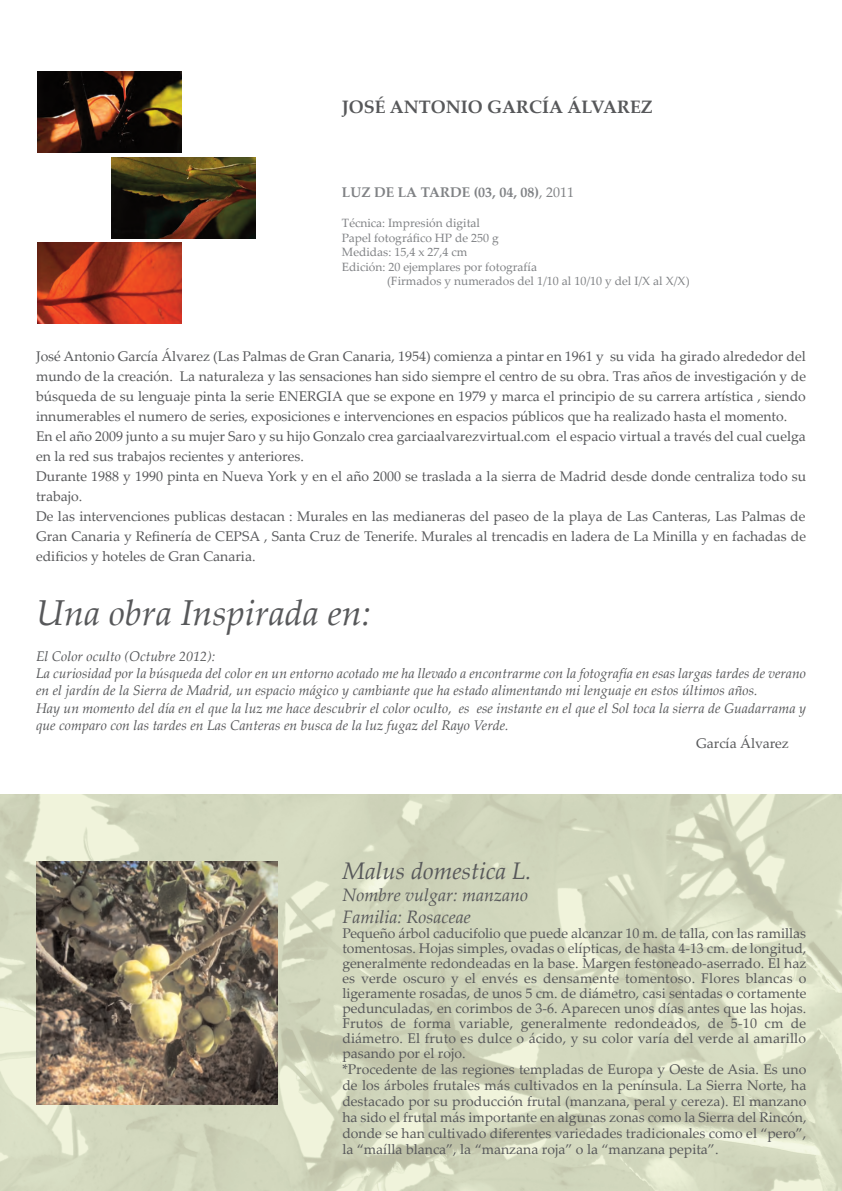
<style>
.page{position:relative;width:842px;height:1191px;background:#fff}
.page>*{position:absolute;margin:0;border:0;box-sizing:border-box;transform-origin:0 0}
.t1{font:italic 36px "Palatino Linotype";color:#57585a}
.t2{font:italic 24px "Palatino Linotype";color:#57585a}
.t3{font:italic 18px/22px "Palatino Linotype";color:#57585a}
.t4{font:700 18px "Palatino Linotype";color:#57585a}
.t5{font:14px/15.4px "Palatino Linotype";color:#57585a}
.t6{font:italic 14px/17.1px "Palatino Linotype";color:#57585a}
.t7{font:700 14px "Palatino Linotype";color:#808285}
.t8{font:12px "Palatino Linotype";color:#808285}
.s1{font-weight:400}
</style>
<div class="page">
<img style="left:37px;top:71px;width:145px;height:81px">
<img style="left:111px;top:157px;width:145px;height:81px">
<img style="left:37px;top:243px;width:145px;height:81px">
<img style="left:0;top:795px;width:842px;height:396px">
<img style="left:36px;top:861px;width:241px;height:243px">
<p class="t4" style="left:342px;top:100px;width:312px">JOSÉ ANTONIO GARCÍA ÁLVAREZ</p>
<p class="t7" style="left:342px;top:186px;width:233px">LUZ DE LA TARDE (03, 04, 08)<span class="s1">, 2011</span></p>
<p class="t8" style="left:342px;top:218px;width:140px">Técnica: Impresión digital</p>
<p class="t8" style="left:342px;top:233px;width:158px">Papel fotográfico HP de 250 g</p>
<p class="t8" style="left:342px;top:247px;width:127px">Medidas: 15,4 x 27,4 cm</p>
<p class="t8" style="left:342px;top:262px;width:197px">Edición: 20 ejemplares por fotografía</p>
<p class="t8" style="left:387px;top:277px;width:304px">(Firmados y numerados del 1/10 al 10/10 y del I/X al X/X)</p>
<p class="t5" style="left:36px;top:347px;width:772px;line-height:20px">José Antonio García Álvarez (Las Palmas de Gran Canaria, 1954) comienza a pintar en 1961 y su vida ha girado alrededor del mundo de la creación. La naturaleza y las sensaciones han sido siempre el centro de su obra. Tras años de investigación y de búsqueda de su lenguaje pinta la serie ENERGIA que se expone en 1979 y marca el principio de su carrera artística , siendo innumerables el numero de series, exposiciones e intervenciones en espacios públicos que ha realizado hasta el momento.<br>En el año 2009 junto a su mujer Saro y su hijo Gonzalo crea garciaalvarezvirtual.com el espacio virtual a través del cual cuelga en la red sus trabajos recientes y anteriores.<br>Durante 1988 y 1990 pinta en Nueva York y en el año 2000 se traslada a la sierra de Madrid desde donde centraliza todo su trabajo.<br>De las intervenciones publicas destacan : Murales en las medianeras del paseo de la playa de Las Canteras, Las Palmas de Gran Canaria y Refinería de CEPSA , Santa Cruz de Tenerife. Murales al trencadis en ladera de La Minilla y en fachadas de edificios y hoteles de Gran Canaria.</p>
<h1 class="t1" style="left:36px;top:599px;width:336px">Una obra Inspirada en:</h1>
<p class="t6" style="left:36px;top:649px;width:772px">El Color oculto (Octubre 2012):<br>La curiosidad por la búsqueda del color en un entorno acotado me ha llevado a encontrarme con la fotografía en esas largas tardes de verano en el jardín de la Sierra de Madrid, un espacio mágico y cambiante que ha estado alimentando mi lenguaje en estos últimos años.<br>Hay un momento del día en el que la luz me hace descubrir el color oculto, es ese instante en el que el Sol toca la sierra de Guadarrama y que comparo con las tardes en Las Canteras en busca de la luz fugaz del Rayo Verde.</p>
<p class="t5" style="left:696px;top:737px;width:94px">García Álvarez</p>
<h2 class="t2" style="left:342px;top:861px;width:191px">Malus domestica L.</h2>
<p class="t3" style="left:342px;top:886px;width:187px">Nombre vulgar: manzano<br>Familia: Rosaceae</p>
<p class="t5" style="left:342px;top:927px;width:466px">Pequeño árbol caducifolio que puede alcanzar 10 m. de talla, con las ramillas tomentosas. Hojas simples, ovadas o elípticas, de hasta 4-13 cm. de longitud, generalmente redondeadas en la base. Margen festoneado-aserrado. El haz es verde oscuro y el envés es densamente tomentoso. Flores blancas o ligeramente rosadas, de unos 5 cm. de diámetro, casi sentadas o cortamente pedunculadas, en corimbos de 3-6. Aparecen unos días antes que las hojas.<br>Frutos de forma variable, generalmente redondeados, de 5-10 cm de diámetro. El fruto es dulce o ácido, y su color varía del verde al amarillo pasando por el rojo.<br>*Procedente de las regiones templadas de Europa y Oeste de Asia. Es uno de los árboles frutales más cultivados en la península. La Sierra Norte, ha destacado por su producción frutal (manzana, peral y cereza). El manzano ha sido el frutal más importante en algunas zonas como la Sierra del Rincón, donde se han cultivado diferentes variedades tradicionales como el “pero”, la “maílla blanca”, la “manzana roja” o la “manzana pepita”.</p>
</div>
